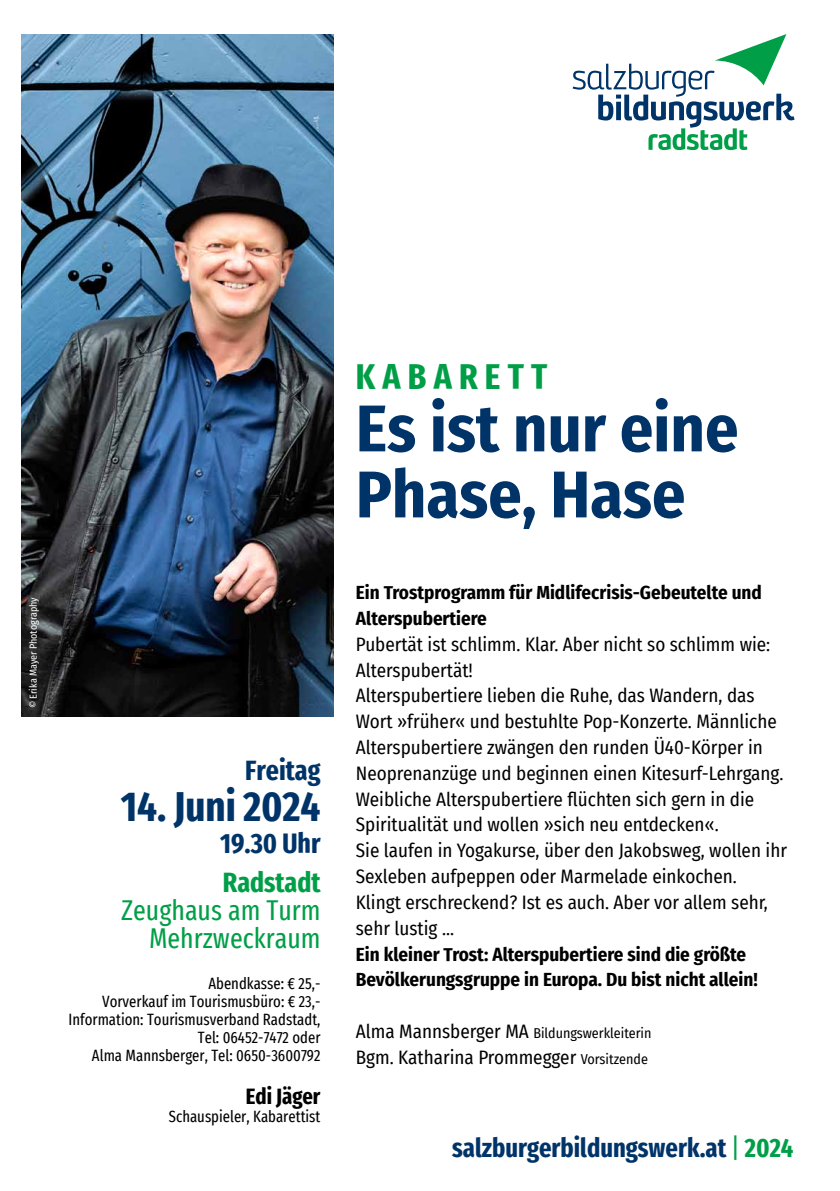
<style>
.page{position:relative;width:840px;height:1191px;background:#fff}
.page>*{position:absolute;margin:0;border:0;box-sizing:border-box;transform-origin:0 0}
.t1{font:700 66px/66px "Fira Sans Condensed";color:#003469}
.t2{font:700 extra-condensed 42px "Fira Sans";color:#003469}
.t3{font:700 extra-condensed 36px "Fira Sans";letter-spacing:.2em;color:#009f47}
.t4{font:extra-condensed 28px/28px "Fira Sans";color:#009f47;text-align:right}
.t5{font:700 extra-condensed 28px "Fira Sans";color:#003469}
.t6{font:700 extra-condensed 28px "Fira Sans";color:#009f47}
.t7{font:700 extra-condensed 26.6px "Fira Sans";color:#003469}
.t8{font:700 extra-condensed 22.4px "Fira Sans";color:#000}
.t9{font:19px/25.8px "Fira Sans Condensed";color:#000}
.t10{font:700 19px/25.8px "Fira Sans Condensed";color:#000}
.t11{font:extra-condensed 16px/18px "Fira Sans";color:#000;text-align:right}
.t12{font:14px "Fira Sans Condensed";color:#000}
.t13{font:10px "Fira Sans Condensed";color:#fff}
.s1{font-size:19px}
.s2{font-size:14px}
.s3{font-weight:400;color:#009f47}
.s4{color:#009f47}
</style>
<div class="page">
<img style="left:21px;top:34px;width:312px;height:683px">
<svg style="left:572px;top:34px;width:222px;height:116px"></svg>
<p class="t13" style="left:26px;top:708px;width:112px;rotate:-90deg">© Erika Mayer Photography</p>
<h3 class="t5" style="left:245px;top:747px;width:77px">Freitag</h3>
<h2 class="t2" style="left:121px;top:771px;width:201px">14. Juni 2024</h2>
<h3 class="t5" style="left:220px;top:820px;width:102px">19.30 Uhr</h3>
<h3 class="t6" style="left:223px;top:859px;width:99px">Radstadt</h3>
<h3 class="t4" style="left:121px;top:896px;width:201px">Zeughaus am Turm<br>Mehrzweckraum</h3>
<p class="t11" style="left:69px;top:974px;width:253px">Abendkasse: € 25,-<br>Vorverkauf im Tourismusbüro: € 23,-<br>Information: Tourismusverband Radstadt,<br>Tel: 06452-7472 oder<br>Alma Mannsberger, Tel: 0650-3600792</p>
<p class="t8" style="left:246px;top:1077px;width:76px">Edi Jäger</p>
<p class="t11" style="left:169px;top:1107px;width:153px">Schauspieler, Kabarettist</p>
<h3 class="t3" style="left:355px;top:347px;width:188px">Kabare Tt</h3>
<h1 class="t1" style="left:355px;top:391px;width:384px">Es ist nur eine<br>Phase, Hase</h1>
<p class="t10" style="left:355px;top:578px;width:407px">Ein Trostprogramm für Midlifecrisis-Gebeutelte und<br>Alterspubertiere</p>
<p class="t9" style="left:355px;top:630px;width:432px">Pubertät ist schlimm. Klar. Aber nicht so schlimm wie:<br>Alterspubertät!<br>Alterspubertiere lieben die Ruhe, das Wandern, das Wort »früher« und bestuhlte Pop-Konzerte. Männliche Alterspubertiere zwängen den runden Ü40-Körper in Neoprenanzüge und beginnen einen Kitesurf-Lehrgang.<br>Weibliche Alterspubertiere flüchten sich gern in die Spiritualität und wollen »sich neu entdecken«.<br>Sie laufen in Yogakurse, über den Jakobsweg, wollen ihr Sexleben aufpeppen oder Marmelade einkochen.<br>Klingt erschreckend? Ist es auch. Aber vor allem sehr, sehr lustig ...</p>
<p class="t10" style="left:355px;top:939px;width:403px">Ein kleiner Trost: Alterspubertiere sind die größte<br>Bevölkerungsgruppe in Europa. Du bist nicht allein!</p>
<p class="t12" style="left:355px;top:1022px;width:297px"><span class="s1">Alma Mannsberger MA</span> Bildungswerkleiterin</p>
<p class="t9" style="left:355px;top:1043px;width:293px">Bgm. Katharina Prommegger <span class="s2">Vorsitzende</span></p>
<h3 class="t7" style="left:452px;top:1125px;width:342px">salzburgerbildungswerk.at <span class="s3">|</span> <span class="s4">2024</span></h3>
</div>
